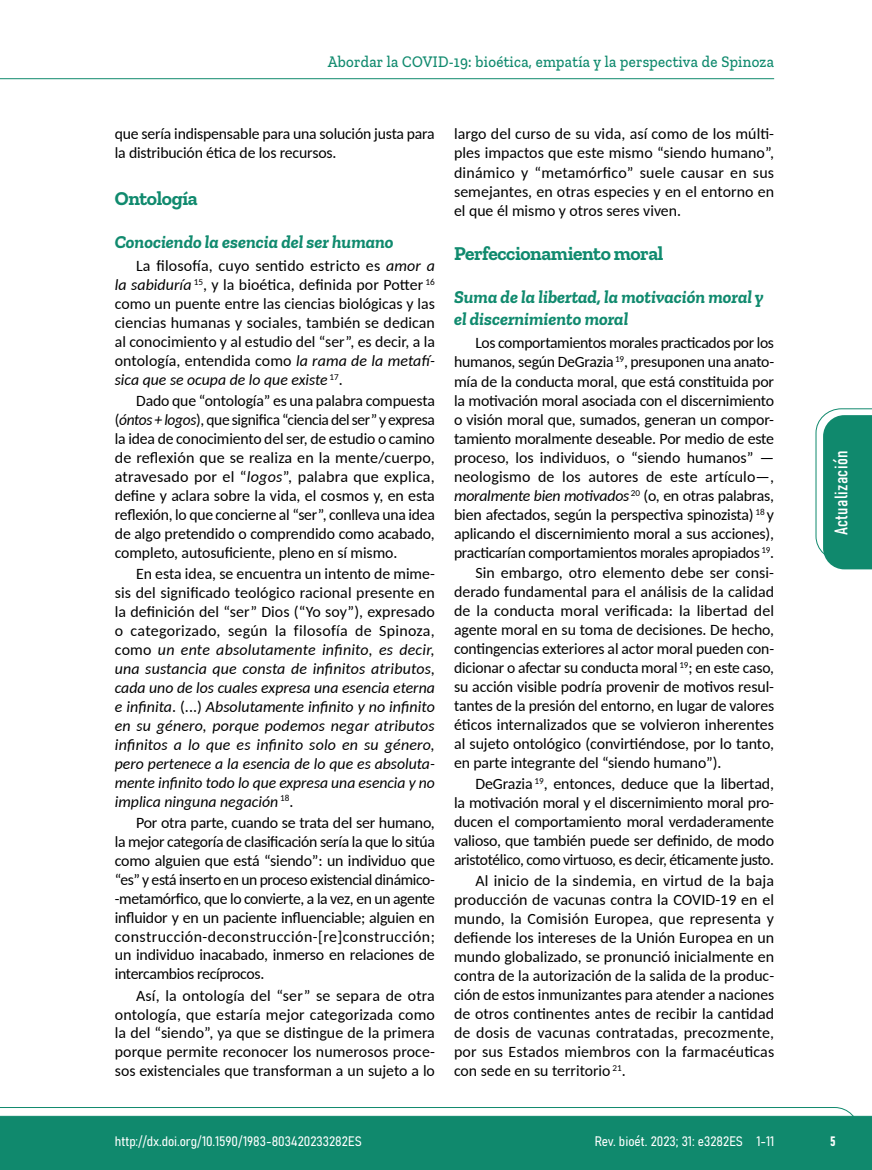
<style>
.page{position:relative;width:872px;height:1170px;background:#fff}
.page>*{position:absolute;margin:0;border:0;box-sizing:border-box;transform-origin:0 0}
.t1{font:700 19.5px "Zilla Slab";letter-spacing:-.02em;color:#108a6e}
.t2{font:italic 700 18px/21.8px "Zilla Slab";color:#108a6e}
.t3{font:18px "Bahnschrift";letter-spacing:.02em;color:#fff}
.t4{font:500 16.5px "Zilla Slab";letter-spacing:.02em;color:#108a6e;scale:.9 1}
.t5{font:15.75px/18.9px "Carlito";letter-spacing:-.01em;color:#000;text-align:justify}
.t6{font:italic 15.75px/18.9px "Carlito";color:#000;text-align:justify}
.t7{font:15.75px "Carlito";letter-spacing:.01em;color:#000}
.t8{font:13.5px "Bahnschrift";color:#fff}
.s1{font-style:italic}
.s2{font-style:normal}
</style>
<div class="page">
<svg style="left:0;top:1107px;width:859px;height:62px;background:#2e977f"></svg>
<hr style="left:0;top:78px;width:774px;height:1px;background:#10896d">
<svg style="left:815px;top:408px;width:57px;height:161px"></svg>
<p class="t4" style="left:328px;top:53px;width:497px">Abordar la COVID-19: bioética, empatía y la perspectiva de Spinoza</p>
<p class="t5" style="left:115px;top:124px;width:321px">que sería indispensable para una solución justa para la distribución ética de los recursos.</p>
<p class="t1" style="left:115px;top:187px;width:84px">Ontología</p>
<p class="t2" style="left:115px;top:231px;width:280px">Conociendo la esencia del ser humano</p>
<p class="t5" style="left:115px;top:256px;width:321px;text-indent:21px">La filosofía, cuyo sentido estricto es <span class="s1">amor a la sabiduría</span> <sup>15</sup>, y la bioética, definida por Potter <sup>16 </sup>como un puente entre las ciencias biológicas y las ciencias humanas y sociales, también se dedican al conocimiento y al estudio del “ser”, es decir, a la ontología, entendida como <span class="s1">la rama de la metafí&shy;sica que se ocupa de lo que existe</span> <sup>17</sup>.</p>
<p class="t5" style="left:115px;top:391px;width:322px;text-indent:21px">Dado que “ontología” es una palabra compuesta (<span class="s1">óntos + logos</span>), que significa “ciencia delser” y expresa la idea de conocimiento del ser, de estudio o camino de reflexión que se realiza en la mente/cuerpo, atravesado por el “<span class="s1">logos</span>”, palabra que explica, define y aclara sobre la vida, el cosmos y, en esta reflexión, lo que concierne al “ser”, conlleva una idea de algo pretendido o comprendido como acabado, completo, autosuficiente, pleno en sí mismo.</p>
<p class="t6" style="left:115px;top:563px;width:322px;text-indent:21px"><span class="s2">En esta idea, se encuentra un intento de mime&shy;sis del significado teológico racional presente en la definición del “ser” Dios (“Yo soy”), expresado o categorizado, según la filosofía de Spinoza, como</span> un ente absolutamente infinito, es decir, una sustancia que consta de infinitos atributos, cada uno de los cuales expresa una esencia eterna e infinita<span class="s2">. (...)</span> Absolutamente infinito y no infinito en su género, porque podemos negar atributos infinitos a lo que es infinito solo en su género, pero pertenece a la esencia de lo que es absoluta&shy;mente infinito todo lo que expresa una esencia y no implica ninguna negación <sup>18</sup><span class="s2">.</span></p>
<p class="t5" style="left:115px;top:812px;width:322px;text-indent:21px">Por otra parte, cuando se trata del ser humano, la mejor categoría de clasificación sería la que lo sitúa como alguien que está “siendo”: un individuo que “es” y está inserto en un proceso existencial dinámico--metamórfico, que lo convierte, a la vez, en un agente influidor y en un paciente influenciable; alguien en construcción-deconstrucción-[re]construcción; un individuo inacabado, inmerso en relaciones de intercambios recíprocos.</p>
<p class="t5" style="left:115px;top:985px;width:322px;text-indent:21px">Así, la ontología del “ser” se separa de otra ontología, que estaría mejor categorizada como la del “siendo”, ya que se distingue de la primera porque permite reconocer los numerosos proce&shy;sos existenciales que transforman a un sujeto a lo</p>
<p class="t5" style="left:454px;top:124px;width:321px">largo del curso de su vida, así como de los múlti&shy;ples impactos que este mismo “siendo humano”, dinámico y “metamórfico” suele causar en sus semejantes, en otras especies y en el entorno en el que él mismo y otros seres viven.</p>
<p class="t1" style="left:454px;top:243px;width:211px">Perfeccionamiento moral</p>
<p class="t2" style="left:454px;top:286px;width:311px">Suma de la libertad, la motivación moral y el discernimiento moral</p>
<p class="t5" style="left:475px;top:333px;width:300px">Los comportamientos morales practicados por los</p>
<p class="t5" style="left:454px;top:352px;width:321px">humanos, según DeGrazia <sup>19</sup>, presuponen una anato-</p>
<p class="t5" style="left:454px;top:371px;width:321px">mía de la conducta moral, que está constituida por</p>
<p class="t5" style="left:454px;top:390px;width:321px">la motivación moral asociada con el discernimiento</p>
<p class="t5" style="left:454px;top:409px;width:321px">o visión moral que, sumados, generan un compor-</p>
<p class="t5" style="left:454px;top:428px;width:321px">tamiento moralmente deseable. Por medio de este</p>
<p class="t5" style="left:454px;top:447px;width:321px">proceso, los individuos, o “siendo humanos” —</p>
<p class="t7" style="left:454px;top:465px;width:321px">neologismo de los autores de este artículo—,</p>
<p class="t6" style="left:454px;top:485px;width:321px">moralmente bien motivados <sup>20</sup> <span class="s2">(o, en otras palabras,</span></p>
<p class="t5" style="left:454px;top:504px;width:321px">bien afectados, según la perspectiva spinozista) <sup>18</sup> y</p>
<p class="t5" style="left:454px;top:523px;width:321px">aplicando el discernimiento moral a sus acciones),</p>
<p class="t5" style="left:454px;top:542px;width:321px">practicarían comportamientos morales apropiados <sup>19</sup>.</p>
<p class="t5" style="left:475px;top:562px;width:300px">Sin embargo, otro elemento debe ser consi-</p>
<p class="t5" style="left:454px;top:581px;width:321px">derado fundamental para el análisis de la calidad</p>
<p class="t7" style="left:454px;top:600px;width:321px">de la conducta moral verificada: la libertad del</p>
<p class="t5" style="left:454px;top:619px;width:321px">agente moral en su toma de decisiones. De hecho,</p>
<p class="t5" style="left:454px;top:638px;width:321px">contingencias exteriores al actor moral pueden con-</p>
<p class="t5" style="left:454px;top:657px;width:321px">dicionar o afectar su conducta moral <sup>19</sup>; en este caso,</p>
<p class="t5" style="left:454px;top:676px;width:321px">su acción visible podría provenir de motivos resul-</p>
<p class="t5" style="left:454px;top:696px;width:321px">tantes de la presión del entorno, en lugar de valores</p>
<p class="t5" style="left:454px;top:715px;width:321px">éticos internalizados que se volvieron inherentes</p>
<p class="t5" style="left:454px;top:734px;width:321px">al sujeto ontológico (convirtiéndose, por lo tanto,</p>
<p class="t5" style="left:454px;top:753px;width:269px">en parte integrante del “siendo humano”).</p>
<p class="t5" style="left:475px;top:773px;width:300px">DeGrazia <sup>19</sup>, entonces, deduce que la libertad,</p>
<p class="t5" style="left:454px;top:792px;width:321px">la motivación moral y el discernimiento moral pro-</p>
<p class="t5" style="left:454px;top:811px;width:321px">ducen el comportamiento moral verdaderamente</p>
<p class="t5" style="left:454px;top:830px;width:321px">valioso, que también puede ser definido, de modo</p>
<p class="t5" style="left:454px;top:849px;width:321px">aristotélico, como virtuoso, es decir, éticamente justo.</p>
<p class="t5" style="left:454px;top:870px;width:322px;text-indent:21px">Al inicio de la sindemia, en virtud de la baja producción de vacunas contra la COVID-19 en el mundo, la Comisión Europea, que representa y defiende los intereses de la Unión Europea en un mundo globalizado, se pronunció inicialmente en contra de la autorización de la salida de la produc&shy;ción de estos inmunizantes para atender a naciones de otros continentes antes de recibir la cantidad de dosis de vacunas contratadas, precozmente, por sus Estados miembros con la farmacéuticas con sede en su territorio <sup>21</sup>.</p>
<p class="t3" style="left:827px;top:535px;width:86px;rotate:-90deg">Actualización</p>
<p class="t8" style="left:115px;top:1131px;width:248px">http://dx.doi.org/10.1590/1983-803420233282ES</p>
<p class="t8" style="left:595px;top:1131px;width:181px">Rev. bioét. 2023; 31: e3282ES 1-11</p>
<p class="t8" style="left:830px;top:1130px;width:7px">5</p>
</div>
